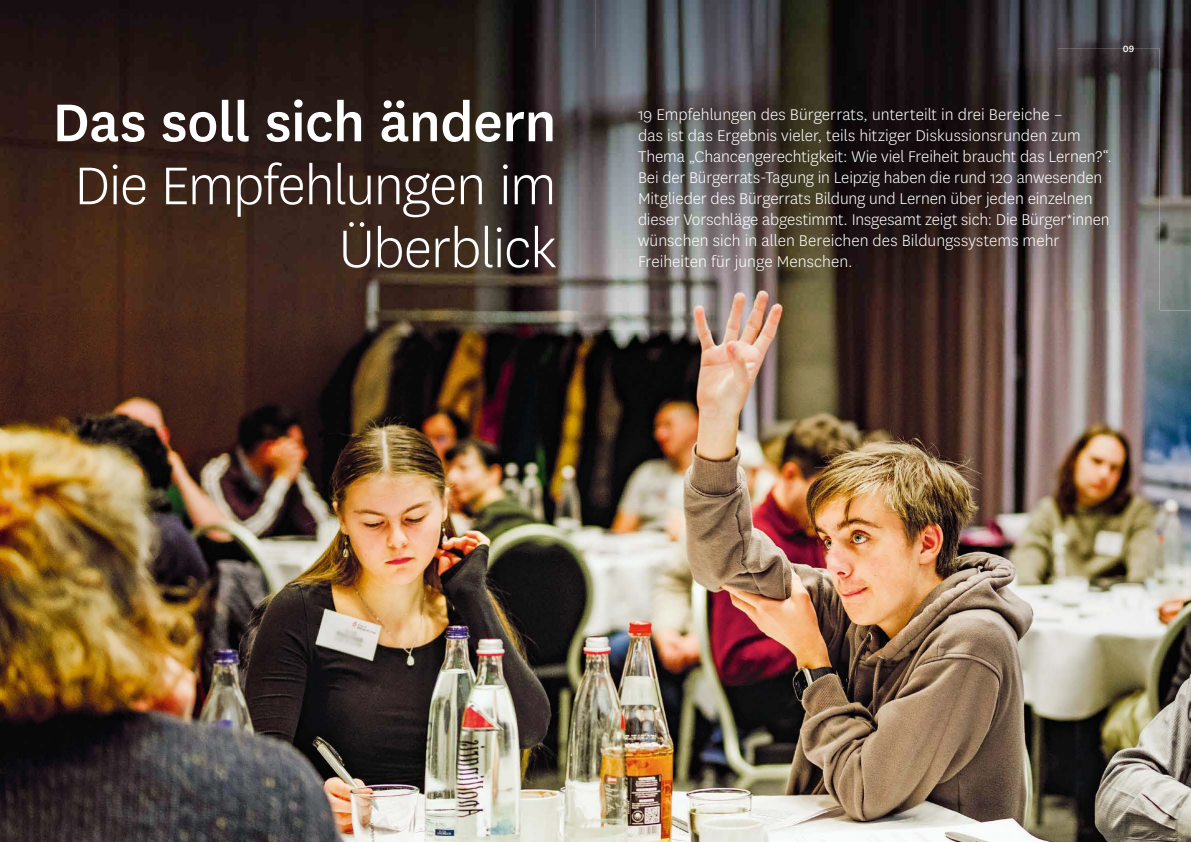
<style>
.page{position:relative;width:1191px;height:842px;background:#fff}
.page>*{position:absolute;margin:0;border:0;box-sizing:border-box;transform-origin:0 0}
.t1{font:300 62px/63px "National";letter-spacing:-.025em;color:#fff;text-align:right}
.t2{font:500 62px "National";letter-spacing:-.01em;color:#fff}
.t3{font:300 18px/21px "National";letter-spacing:-.005em;color:#fff}
.t4{font:500 10.5px "National";color:#fff}
</style>
<div class="page">
<img style="left:0;top:310px;width:1191px;height:532px">
<img style="left:0;top:0;width:420px;height:310px">
<img style="left:420px;top:0;width:175px;height:241px">
<img style="left:595px;top:0;width:596px;height:69px">
<img style="left:1159px;top:69px;width:32px;height:241px">
<img style="left:420px;top:241px;width:159px;height:69px">
<img style="left:579px;top:48px;width:580px;height:282px">
<h1 class="t2" style="left:52px;top:80px;width:505px">Das soll sich ändern</h1>
<h1 class="t1" style="left:74px;top:152px;width:483px">Die Empfehlungen im<br>Überblick</h1>
<p class="t4" style="left:1122px;top:41px;width:13px">09</p>
<p class="t3" style="left:638px;top:104px;width:475px">19 Empfehlungen des Bürgerrats, unterteilt in drei Bereiche –<br>das ist das Ergebnis vieler, teils hitziger Diskussionsrunden zum Thema „Chancengerechtigkeit: Wie viel Freiheit braucht das Lernen?“.<br>Bei der Bürgerrats-Tagung in Leipzig haben die rund 120 anwesenden Mitglieder des Bürgerrats Bildung und Lernen über jeden einzelnen dieser Vorschläge abgestimmt. Insgesamt zeigt sich: Die Bürger*innen wünschen sich in allen Bereichen des Bildungssystems mehr Freiheiten für junge Menschen.</p>
</div>
